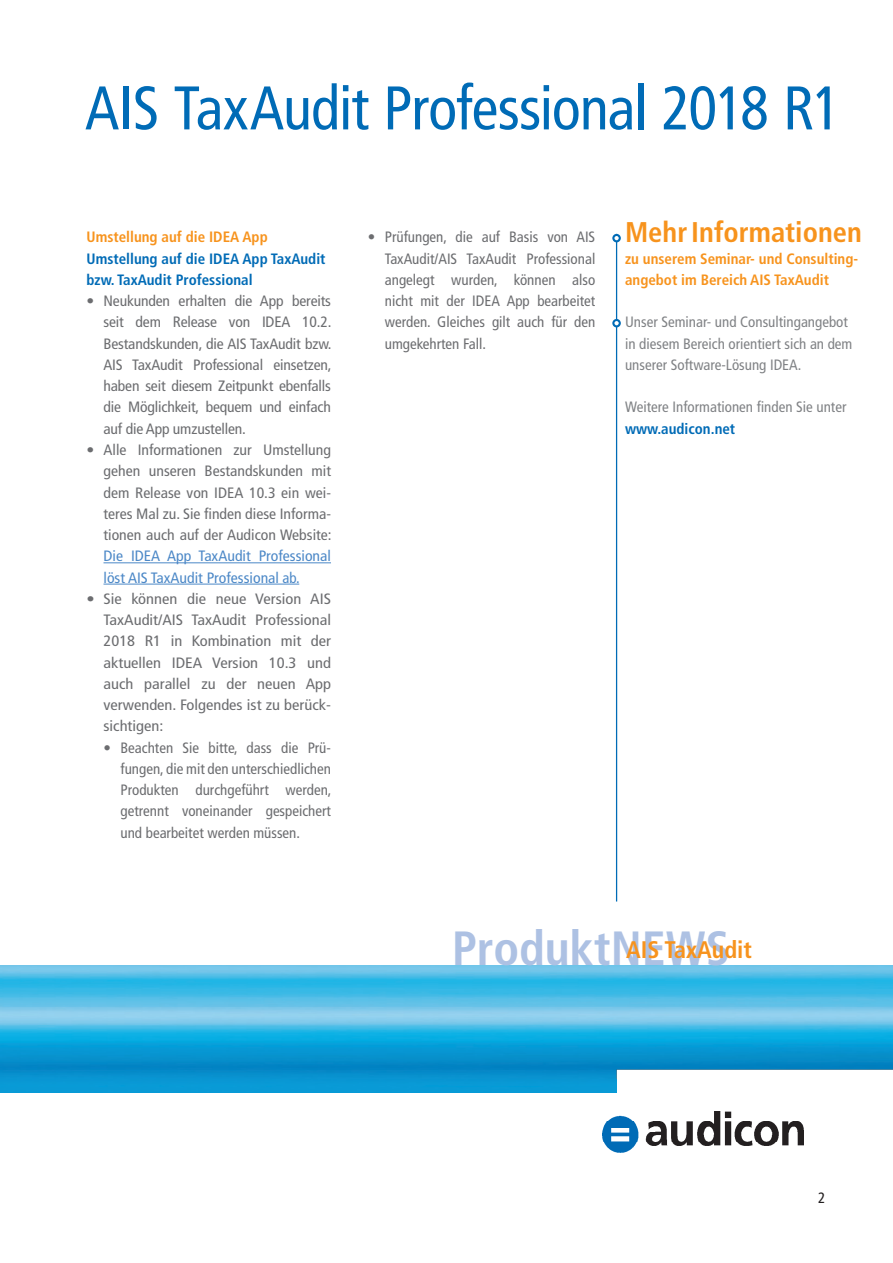
<style>
.page{position:relative;width:893px;height:1263px;background:#fff}
.page>*{position:absolute;margin:0;border:0;box-sizing:border-box;transform-origin:0 0}
.t1{font:condensed 61.5px "Frutiger LT Std";letter-spacing:-.015em;color:#006bb6}
.t2{font:700 condensed 48px "Frutiger LT Std";color:#adc1e3}
.t3{font:700 condensed 28.5px "Frutiger LT Std";color:#f7931d}
.t4{font:700 condensed 24px "Frutiger LT Std";color:#f7931d}
.t5{font:condensed 15px/21.3px "Frutiger LT Std";color:#6c6d70;text-align:justify}
.t6{font:condensed 15px/21.3px "Frutiger LT Std";color:#6c6d70;text-align:justify;scale:1.04 1}
.t7{font:condensed 15px/21.3px "Frutiger LT Std";color:#6c6d70;text-align:justify;scale:1.1 1}
.t8{font:condensed 15px/21.3px "Frutiger LT Std";color:#6c6d70;text-align:justify;scale:1.05 1}
.t9{font:condensed 15px/21.3px "Frutiger LT Std";color:#808285}
.t10{font:700 condensed 15px/21.3px "Frutiger LT Std";color:#f7931d}
.t11{font:700 condensed 15px/21.3px "Frutiger LT Std";color:#006bb6}
.t12{font:condensed 15px/21.3px "Frutiger LT Std";color:#4c88c7;scale:1.05 1}
.t13{font:condensed 15px "Frutiger LT Std";color:#231f20}
</style>
<div class="page">
<hr style="left:616px;top:234px;width:1px;height:667px;background:#006bb6">
<img style="left:0;top:965px;width:893px;height:115px">
<div style="left:0;top:1080px;width:617px;height:13px;background:#099ad6"></div>
<svg style="left:612px;top:234px;width:9px;height:8px"></svg>
<svg style="left:614px;top:236px;width:5px;height:4px"></svg>
<svg style="left:612px;top:319px;width:9px;height:8px"></svg>
<svg style="left:614px;top:321px;width:5px;height:4px"></svg>
<img style="left:602px;top:1112px;width:202px;height:41px">
<hr style="left:104px;top:562px;width:227px;height:1px;background:#4c88c7">
<hr style="left:104px;top:584px;width:195px;height:1px;background:#4c88c7">
<h1 class="t1" style="left:85px;top:72px;width:757px">AIS TaxAudit Professional 2018 R1</h1>
<p class="t10" style="left:86px;top:227px;width:183px">Umstellung auf die IDEA App</p>
<p class="t11" style="left:86px;top:248px;width:241px">Umstellung auf die IDEA App TaxAudit bzw. TaxAudit Professional</p>
<p class="t6" style="left:104px;top:290px;width:221px;text-indent:-17px">• Neukunden erhalten die App bereits seit dem Release von IDEA 10.2.<br>Bestandskunden, die AIS TaxAudit bzw.<br>AIS TaxAudit Professional einsetzen, haben seit diesem Zeitpunkt ebenfalls die Möglichkeit, bequem und einfach auf die App umzustellen.</p>
<p class="t8" style="left:104px;top:439px;width:219px;text-indent:-17px">• Alle Informationen zur Umstellung gehen unseren Bestandskunden mit dem Release von IDEA 10.3 ein wei&shy;teres Mal zu. Sie finden diese Informa&shy;tionen auch auf der Audicon Website:</p>
<p class="t12" style="left:104px;top:545px;width:218px">Die IDEA App TaxAudit Professional löst AIS TaxAudit Professional ab.</p>
<p class="t7" style="left:104px;top:588px;width:208px;text-indent:-17px">• Sie können die neue Version AIS TaxAudit/AIS TaxAudit Professional 2018 R1 in Kombination mit der aktuellen IDEA Version 10.3 und auch parallel zu der neuen App verwenden. Folgendes ist zu berück&shy;sichtigen:</p>
<p class="t5" style="left:121px;top:737px;width:213px;text-indent:-17px">• Beachten Sie bitte, dass die Prü&shy;fungen, die mit den unterschiedlichen Produkten durchgeführt werden, getrennt voneinander gespeichert und bearbeitet werden müssen.</p>
<p class="t5" style="left:385px;top:227px;width:212px;text-indent:-17px">• Prüfungen, die auf Basis von AIS TaxAudit/AIS TaxAudit Professional angelegt wurden, können also nicht mit der IDEA App bearbeitet werden. Gleiches gilt auch für den umgekehrten Fall.</p>
<h3 class="t3" style="left:625px;top:216px;width:238px">MehrInformationen</h3>
<p class="t10" style="left:625px;top:248px;width:235px">zu unserem Seminar- und Consulting&shy;angebot im Bereich AIS TaxAudit</p>
<p class="t9" style="left:625px;top:312px;width:229px">Unser Seminar- und Consultingangebot in diesem Bereich orientiert sich an dem unserer Software-Lösung IDEA.</p>
<p class="t9" style="left:625px;top:397px;width:223px">Weitere Informationen finden Sie unter</p>
<p class="t11" style="left:625px;top:418px;width:112px">www.audicon.net</p>
<h2 class="t2" style="left:452px;top:920px;width:279px">ProduktNEWS</h2>
<h3 class="t4" style="left:626px;top:935px;width:127px">AIS TaxAudit</h3>
<p class="t13" style="left:818px;top:1189px;width:9px">2</p>
</div>
